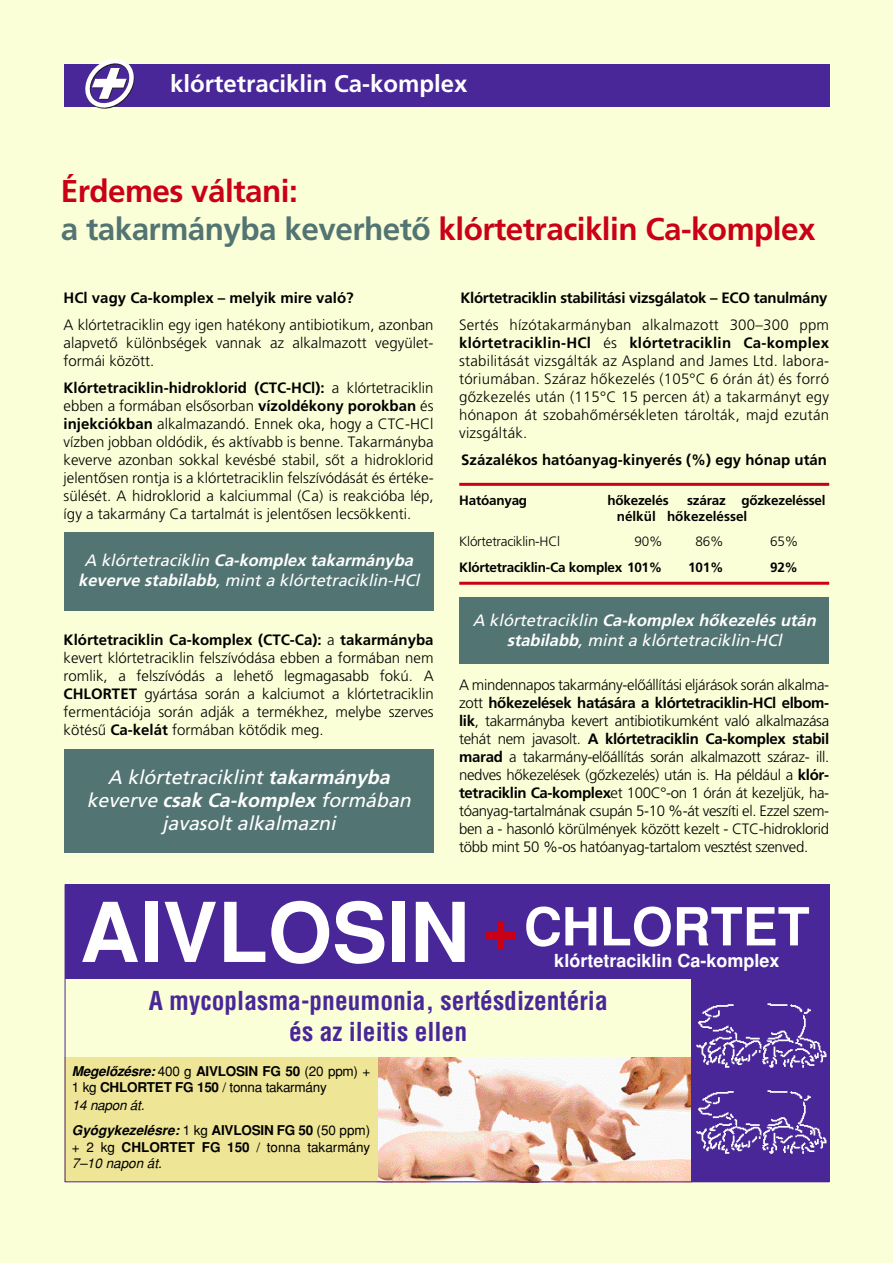
<style>
.page{position:relative;width:893px;height:1263px;background:#fbffd7}
.page>*{position:absolute;margin:0;border:0;box-sizing:border-box;transform-origin:0 0}
.t1{font:700 82.5px "H Helvetica";color:#fff}
.t2{font:700 52.5px "H Helvetica";color:#fff}
.t3{font:700 31.5px/37.8px "H Frutiger";letter-spacing:-.015em;color:#ca0016}
.t4{font:700 25.5px/30.6px "H Helvetica Cond";color:#492798;text-align:center}
.t5{font:700 24px "H Frutiger";color:#fff}
.t6{font:italic 19.5px/23.4px "H Frutiger Roman";color:#fff;text-align:center}
.t7{font:700 18px "H Helvetica";color:#fff}
.t8{font:italic 700 16.5px "H Frutiger";color:#fff}
.t9{font:italic 16.5px "H Frutiger Roman";color:#fff}
.t10{font:300 15px/18px "H Frutiger";color:#000;text-align:justify}
.t11{font:700 15px "H Frutiger";color:#000}
.t12{font:700 13.5px/16.2px "H Frutiger";letter-spacing:-.015em;color:#000}
.t13{font:13.5px/17.4px "H Helvetica Normal";letter-spacing:-.01em;color:#000}
.t14{font:italic 700 13.5px "H Helvetica";color:#000}
.t15{font:300 13.5px "H Frutiger";letter-spacing:-.015em;color:#000}
.s1{color:#527472}
.s2{font-weight:700}
.s3{font-family:"H Frutiger Roman";font-weight:400}
.s4{font-family:"H Frutiger";font-weight:700}
.s5{font-family:"H Helvetica Normal";font-weight:400;font-style:normal}
.s6{font-style:normal}
.s7{font-family:"H Helvetica";font-weight:700}
.s8{font-style:italic}
</style>
<div class="page">
<img style="left:378px;top:1058px;width:313px;height:122px">
<div style="left:64px;top:64px;width:765px;height:42px;background:#492798"></div>
<svg style="left:80px;top:59px;width:55px;height:50px"></svg>
<div style="left:64px;top:532px;width:370px;height:78px;background:#527472"></div>
<div style="left:459px;top:597px;width:370px;height:67px;background:#527472"></div>
<hr style="left:459px;top:483px;width:370px;height:3px;background:#ca0016">
<hr style="left:459px;top:582px;width:370px;height:3px;background:#ca0016">
<div style="left:691px;top:892px;width:138px;height:290px;background:#492798"></div>
<div style="left:65px;top:884px;width:764px;height:95px;background:#492798"></div>
<div style="left:64px;top:1058px;width:314px;height:124px;background:#efe596"></div>
<img style="left:696px;top:999px;width:134px;height:73px">
<img style="left:696px;top:1085px;width:134px;height:74px">
<div style="left:64px;top:749px;width:370px;height:104px;background:#527472"></div>
<h3 class="t5" style="left:170px;top:70px;width:299px">klórtetraciklin Ca-komplex</h3>
<h3 class="t3" style="left:61px;top:173px;width:756px">Érdemes váltani:<br><span class="s1">a takarmányba keverhetô</span> klórtetraciklin Ca-komplex</h3>
<p class="t11" style="left:64px;top:289px;width:292px">HCl vagy Ca-komplex – melyik mire való?</p>
<p class="t10" style="left:64px;top:316px;width:371px">A klórtetraciklin egy igen hatékony antibiotikum, azonban alapvetô különbségek vannak az alkalmazott vegyület&shy;formái között.</p>
<p class="t10" style="left:64px;top:379px;width:372px"><span class="s2">Klór tet ra cik lin-hid rok lo rid (CTC-HCl):</span> a klór tet ra cik lin eb ben a for má ban el sô sor ban <span class="s2">ví zol dé kony po rok ban</span> és <span class="s2">in jek ci ók ban</span> al kal ma zan dó. En nek oka, hogy a CTC-HCl víz ben job ban ol dó dik, és akt ívabb is ben ne. Ta kar mány ba ke ver ve azonban sok kal ke vés bé stabil, sôt a hid rok lo rid je len tô sen ront ja is a klór tet ra cik lin fel szí vó dá sát és ér té ke - sü lé sét. A hid rok lo rid a kal ci um mal (Ca) is re ak ci ó ba lép, így a ta kar mány Ca tar tal mát is je len tô sen le csök ken ti.</p>
<p class="t8" style="left:85px;top:551px;width:332px"><span class="s3">A klórtetraciklin</span> Ca-komplex takarmányba</p>
<p class="t9" style="left:78px;top:571px;width:345px"><span class="s4">keverve stabilabb</span>, mint a klórtetraciklin-HCl</p>
<p class="t10" style="left:64px;top:631px;width:372px"><span class="s2">Klór tet ra cik lin Ca-komp lex (CTC-Ca):</span> a <span class="s2">ta kar mány ba </span>ke vert klór tet ra cik lin fel szí vó dá sa eb ben a for má ban nem rom lik, a fel szí vó dás a le he tô leg ma ga sabb fo kú. A <span class="s2">CHLOR TET</span> gyár tá sa so rán a kal ci u mot a klór tet ra cik lin fer men tá ci ó ja so rán ad ják a ter mék hez, mely be szer ves kö té sû <span class="s2">Ca-ke lát</span> for má ban kö tô dik meg.</p>
<h3 class="t6" style="left:87px;top:765px;width:329px">A klórtetraciklint <span class="s4">takarmányba </span>keverve <span class="s4">csak Ca-komplex</span> formában javasolt alkalmazni</h3>
<p class="t11" style="left:460px;top:289px;width:369px">Klórtetraciklin stabilitási vizsgálatok – ECO tanulmány</p>
<p class="t10" style="left:459px;top:316px;width:372px">Ser tés hí zó ta kar mány ban al kal ma zott 300–300 ppm <span class="s2">klór tet ra cik lin-HCl</span> és <span class="s2">klór tet ra cik lin Ca-komp lex </span>sta bi li tá sát vizs gál ták az Asp land and Ja mes Ltd. la bo ra - tó ri u má ban. Szá raz hô ke ze lés (105°C 6 órán át) és for ró gôz ke ze lés után (115°C 15 per cen át) a ta kar mányt egy hó na pon át szo ba hô mér sék le ten tá rol ták, majd ez után vizs gál ták.</p>
<p class="t11" style="left:461px;top:451px;width:367px">Százalékos hatóanyag-kinyerés (%) egy hónap után</p>
<p class="t12" style="left:459px;top:492px;width:69px">Hatóanyag</p>
<p class="t12" style="left:607px;top:492px;width:63px">hôkezelés</p>
<p class="t12" style="left:617px;top:492px;width:210px;text-indent:70px">száraz gôzkezeléssel nélkül hôkezeléssel</p>
<p class="t15" style="left:459px;top:534px;width:102px">Klórtetraciklin-HCl</p>
<p class="t15" style="left:634px;top:534px;width:30px">90%</p>
<p class="t15" style="left:696px;top:534px;width:30px">86%</p>
<p class="t15" style="left:770px;top:534px;width:30px">65%</p>
<p class="t12" style="left:459px;top:559px;width:205px">Klórtetraciklin-Ca komplex 101%</p>
<p class="t12" style="left:688px;top:559px;width:37px">101%</p>
<p class="t12" style="left:770px;top:559px;width:30px">92%</p>
<p class="t8" style="left:473px;top:610px;width:347px"><span class="s3">A klórtetraciklin</span> Ca-komplex hôkezelés után</p>
<p class="t9" style="left:507px;top:630px;width:279px"><span class="s4">stabilabb</span>, mint a klórtetraciklin-HCl</p>
<p class="t10" style="left:459px;top:676px;width:372px">A mindennapos takarmány-elôállítási eljárások során al kal ma - zott <span class="s2">hô ke ze lé sek ha tá sá ra a klór tet ra cik lin-HCl el bom - lik</span>, ta kar mány ba ke vert an ti bi o ti kum ként va ló al kal ma zá sa te hát nem ja va solt. <span class="s2">A klór tet ra cik lin Ca-komp lex sta bil ma rad</span> a ta kar mány-elô ál lí tás so rán al kal ma zott szá raz- ill. ned ves hô ke ze lé sek (gôz ke ze lés) után is. Ha pél dá ul a <span class="s2">klór - tet ra cik lin Ca-komp le x</span>et 100C°-on 1 órán át ke zel jük, ha - tó a nyag-tar tal má nak csu pán 5-10 %-át ve szí ti el. Ez zel szem - ben a - ha son ló kö rül mé nyek kö zött ke zelt - CTC-hidroklorid több mint 50 %-os ha tó a nyag-tar ta lom vesz tést szen ved.</p>
<h1 class="t1" style="left:80px;top:885px;width:440px">AIVLOSIN <sup>+</sup></h1>
<h2 class="t2" style="left:524px;top:896px;width:287px">CHLORTET</h2>
<p class="t7" style="left:554px;top:950px;width:227px">klórtetraciklin Ca-komplex</p>
<h3 class="t4" style="left:149px;top:986px;width:460px">A mycoplasma-pneumonia, sertésdizentéria és az ileitis ellen</h3>
<p class="t14" style="left:72px;top:1063px;width:300px">Meg elô zés re: <span class="s5">400 g</span> <span class="s6">AIV LO SIN FG 50</span> <span class="s5">(20 ppm) +</span></p>
<p class="t13" style="left:72px;top:1079px;width:256px">1 kg <span class="s7">CHLOR TET FG 150</span> / ton na ta kar mány<br><span class="s8">14 na pon át.</span></p>
<p class="t14" style="left:72px;top:1123px;width:300px">Gyógy ke ze lés re: <span class="s5">1 kg</span> <span class="s6">AIV LO SIN FG 50</span> <span class="s5">(50 ppm)</span></p>
<p class="t13" style="left:72px;top:1139px;width:300px;line-height:16.2px">+ 2 kg <span class="s7">CHLOR TET FG 150</span> / ton na ta kar mány<br><span class="s8">7–10 na pon át.</span></p>
</div>
